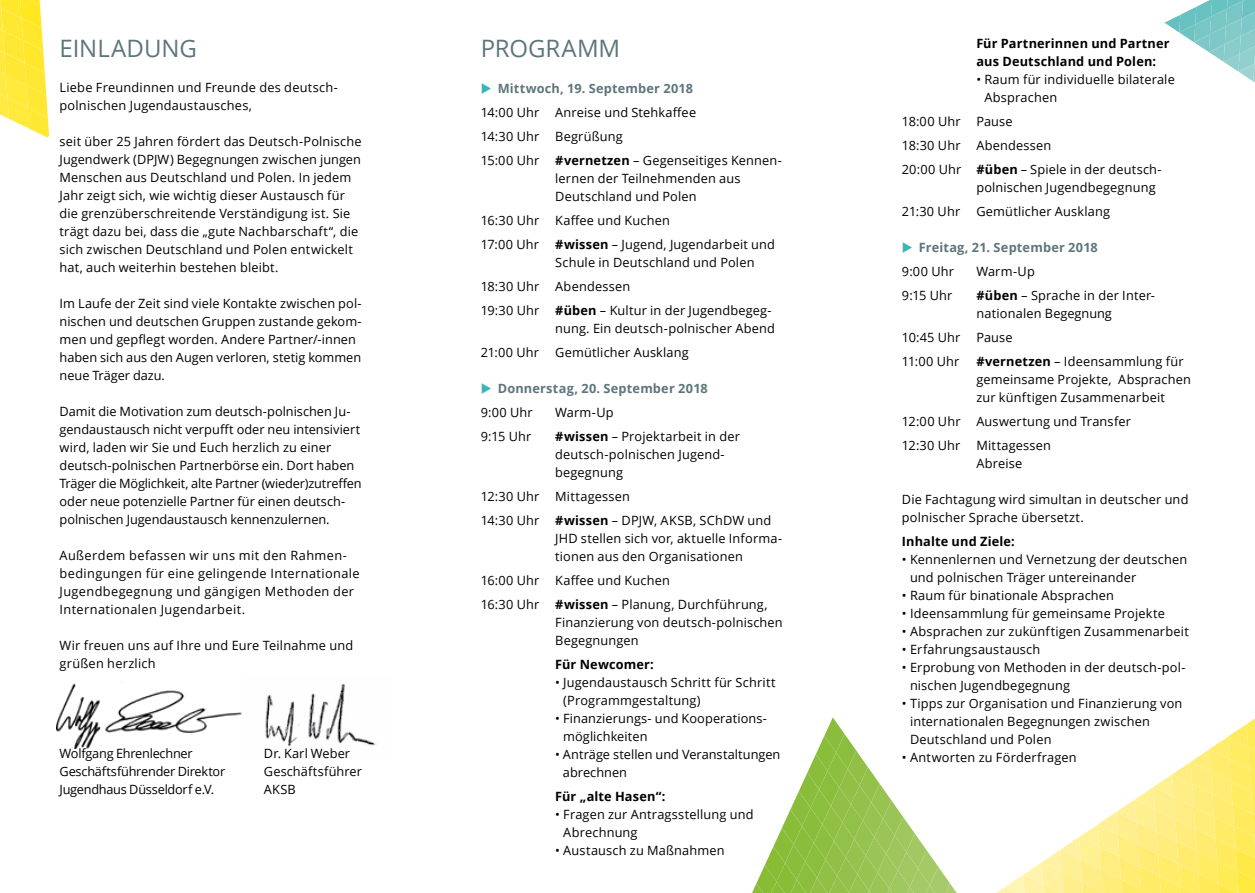
<style>
.page{position:relative;width:1255px;height:893px;background:#fff}
.page>*{position:absolute;margin:0;border:0;box-sizing:border-box;transform-origin:0 0}
._02_Ueberschrift_H2{font:24px "Open Sans";color:#5d767b}
._03_Fliesstext_P{font:12.75px/18px "Open Sans";letter-spacing:.01em;color:#000}
._03_Fliesstext_P-2{font:12.75px/18px "Open Sans";letter-spacing:.03em;color:#000}
._03_Fliesstext_P-3{font:700 12.75px/18px "Open Sans";letter-spacing:.01em;color:#000}
.t1{font:700 12.75px "Open Sans";letter-spacing:.015em;color:#5d767b}
._03_Fliesstext_P-4{font:12.75px "Open Sans";letter-spacing:-.02em;color:#000}
.s1{font-weight:700}
</style>
<div class="page">
<img style="left:56px;top:683px;width:186px;height:65px">
<img style="left:265px;top:684px;width:111px;height:63px">
<svg style="left:0;top:0;width:50px;height:138px"></svg>
<svg style="left:996px;top:718px;width:259px;height:175px"></svg>
<svg style="left:1164px;top:0;width:91px;height:83px"></svg>
<svg style="left:752px;top:717px;width:205px;height:176px"></svg>
<p class="_03_Fliesstext_P-3" style="left:976px;top:34px;width:195px">Für Partnerinnen und Partner aus Deutschland und Polen:</p>
<p class="_03_Fliesstext_P" style="left:984px;top:70px;width:192px;text-indent:-8px">• Raum für individuelle bilaterale<br>Absprachen</p>
<p class="_03_Fliesstext_P" style="left:901px;top:112px;width:112px">18:00 Uhr Pause</p>
<p class="_03_Fliesstext_P" style="left:901px;top:136px;width:151px">18:30 Uhr Abendessen</p>
<p class="_03_Fliesstext_P" style="left:976px;top:160px;width:187px;text-indent:-74px">20:00 Uhr <span class="s1">#üben</span> – Spiele in der deutsch&shy;polnischen Jugendbegegnung</p>
<p class="_03_Fliesstext_P" style="left:901px;top:202px;width:60px">21:30 Uhr</p>
<p class="_03_Fliesstext_P" style="left:976px;top:202px;width:135px">Gemütlicher Ausklang</p>
<p class="t1" style="left:918px;top:238px;width:180px">Freitag, 21. September 2018</p>
<p class="_03_Fliesstext_P" style="left:901px;top:262px;width:54px">9:00 Uhr</p>
<p class="_03_Fliesstext_P" style="left:976px;top:262px;width:60px">Warm-Up</p>
<p class="_03_Fliesstext_P" style="left:901px;top:286px;width:52px">9:15 Uhr</p>
<p class="_03_Fliesstext_P" style="left:976px;top:286px;width:180px"><span class="s1">#üben</span> – Sprache in der Inter&shy;nationalen Begegnung</p>
<p class="_03_Fliesstext_P" style="left:901px;top:328px;width:60px">10:45 Uhr</p>
<p class="_03_Fliesstext_P" style="left:976px;top:328px;width:38px">Pause</p>
<p class="_03_Fliesstext_P" style="left:901px;top:352px;width:59px">11:00 Uhr</p>
<p class="_03_Fliesstext_P" style="left:976px;top:352px;width:216px"><span class="s1">#vernetzen</span> – Ideensammlung für gemeinsame Projekte, Absprachen zur künftigen Zusammenarbeit</p>
<p class="_03_Fliesstext_P" style="left:901px;top:412px;width:231px">12:00 Uhr Auswertung und Transfer</p>
<p class="_03_Fliesstext_P" style="left:901px;top:436px;width:151px">12:30 Uhr Mittagessen</p>
<p class="_03_Fliesstext_P" style="left:976px;top:454px;width:47px">Abreise</p>
<p class="_03_Fliesstext_P" style="left:901px;top:490px;width:288px">Die Fachtagung wird simultan in deutscher und polnischer Sprache übersetzt.</p>
<p class="_03_Fliesstext_P-3" style="left:901px;top:532px;width:114px">Inhalte und Ziele:</p>
<p class="_03_Fliesstext_P" style="left:910px;top:550px;width:279px;text-indent:-8px">• Kennenlernen und Vernetzung der deutschen und polnischen Träger untereinander</p>
<p class="_03_Fliesstext_P" style="left:901px;top:586px;width:214px">• Raum für binationale Absprachen</p>
<p class="_03_Fliesstext_P" style="left:901px;top:604px;width:264px">• Ideensammlung für gemeinsame Projekte</p>
<p class="_03_Fliesstext_P" style="left:901px;top:622px;width:288px">• Absprachen zur zukünftigen Zusammenarbeit</p>
<p class="_03_Fliesstext_P" style="left:901px;top:640px;width:140px">• Erfahrungsaustausch</p>
<p class="_03_Fliesstext_P" style="left:910px;top:658px;width:277px;text-indent:-8px">• Erprobung von Methoden in der deutsch-pol&shy;nischen Jugendbegegnung</p>
<p class="_03_Fliesstext_P" style="left:910px;top:694px;width:274px;text-indent:-8px">• Tipps zur Organisation und Finanzierung von internationalen Begegnungen zwischen<br>Deutschland und Polen</p>
<p class="_02_Ueberschrift_H2" style="left:480px;top:31px;width:141px">PROGRAMM</p>
<p class="t1" style="left:497px;top:79px;width:197px">Mittwoch, 19. September 2018</p>
<p class="_03_Fliesstext_P" style="left:480px;top:103px;width:217px">14:00 Uhr Anreise und Stehkaffee</p>
<p class="_03_Fliesstext_P" style="left:480px;top:127px;width:143px">14:30 Uhr Begrüßung</p>
<p class="_03_Fliesstext_P" style="left:555px;top:151px;width:228px;text-indent:-74px">15:00 Uhr <span class="s1">#vernetzen</span> – Gegenseitiges Kennen&shy;lernen der Teilnehmenden aus<br>Deutschland und Polen</p>
<p class="_03_Fliesstext_P" style="left:480px;top:211px;width:191px">16:30 Uhr Kaffee und Kuchen</p>
<p class="_03_Fliesstext_P" style="left:480px;top:235px;width:60px">17:00 Uhr</p>
<p class="_03_Fliesstext_P" style="left:555px;top:235px;width:221px"><span class="s1">#wissen</span> – Jugend, Jugendarbeit und<br>Schule in Deutschland und Polen</p>
<p class="_03_Fliesstext_P" style="left:480px;top:277px;width:151px">18:30 Uhr Abendessen</p>
<p class="_03_Fliesstext_P" style="left:480px;top:301px;width:296px;text-align:right">19:30 Uhr <span class="s1">#üben</span> – Kultur in der Jugendbegeg&shy;nung. Ein deutsch-polnischer Abend</p>
<p class="_03_Fliesstext_P" style="left:480px;top:343px;width:60px">21:00 Uhr</p>
<p class="_03_Fliesstext_P" style="left:555px;top:343px;width:135px">Gemütlicher Ausklang</p>
<p class="t1" style="left:497px;top:379px;width:212px">Donnerstag, 20. September 2018</p>
<p class="_03_Fliesstext_P" style="left:480px;top:403px;width:54px">9:00 Uhr</p>
<p class="_03_Fliesstext_P" style="left:555px;top:403px;width:60px">Warm-Up</p>
<p class="_03_Fliesstext_P" style="left:480px;top:427px;width:52px">9:15 Uhr</p>
<p class="_03_Fliesstext_P" style="left:555px;top:427px;width:186px"><span class="s1">#wissen</span> – Projektarbeit in der deutsch-polnischen Jugend&shy;begegnung</p>
<p class="_03_Fliesstext_P" style="left:480px;top:487px;width:151px">12:30 Uhr Mittagessen</p>
<p class="_03_Fliesstext_P" style="left:555px;top:511px;width:228px;text-indent:-74px">14:30 Uhr <span class="s1">#wissen</span> – DPJW, AKSB, SChDW und<br>JHD stellen sich vor, aktuelle Informa&shy;tionen aus den Organisationen</p>
<p class="_03_Fliesstext_P" style="left:480px;top:571px;width:191px">16:00 Uhr Kaffee und Kuchen</p>
<p class="_03_Fliesstext_P" style="left:555px;top:595px;width:229px;text-indent:-74px">16:30 Uhr <span class="s1">#wissen</span> – Planung, Durchführung,<br>Finanzierung von deutsch-polnischen<br>Begegnungen</p>
<p class="_03_Fliesstext_P-3" style="left:555px;top:655px;width:100px">Für Newcomer:</p>
<p class="_03_Fliesstext_P" style="left:563px;top:673px;width:214px;text-indent:-8px">• Jugendaustausch Schritt für Schritt (Programmgestaltung)</p>
<p class="_03_Fliesstext_P" style="left:563px;top:709px;width:205px;text-indent:-8px">• Finanzierungs- und Kooperations&shy;möglichkeiten</p>
<p class="_03_Fliesstext_P" style="left:563px;top:745px;width:219px;text-indent:-8px">• Anträge stellen und Veranstaltungen abrechnen</p>
<p class="_03_Fliesstext_P-3" style="left:555px;top:787px;width:112px">Für „alte Hasen“:</p>
<p class="_03_Fliesstext_P" style="left:563px;top:805px;width:192px;text-indent:-8px">• Fragen zur Antragsstellung und<br>Abrechnung</p>
<p class="_03_Fliesstext_P" style="left:555px;top:841px;width:171px">• Austausch zu Maßnahmen</p>
<p class="_02_Ueberschrift_H2" style="left:60px;top:31px;width:139px">EINLADUNG</p>
<p class="_03_Fliesstext_P" style="left:60px;top:78px;width:280px">Liebe Freundinnen und Freunde des deutsch&shy;polnischen Jugendaustausches,</p>
<p class="_03_Fliesstext_P" style="left:60px;top:132px;width:303px">seit über 25 Jahren fördert das Deutsch-Polnische Jugendwerk (DPJW) Begegnungen zwischen jungen Menschen aus Deutschland und Polen. In jedem Jahr zeigt sich, wie wichtig dieser Austausch für die grenzüberschreitende Verständigung ist. Sie trägt dazu bei, dass die „gute Nachbarschaft“, die sich zwischen Deutschland und Polen entwickelt hat, auch weiterhin bestehen bleibt.</p>
<p class="_03_Fliesstext_P" style="left:60px;top:294px;width:303px">Im Laufe der Zeit sind viele Kontakte zwischen pol&shy;nischen und deutschen Gruppen zustande gekom&shy;men und gepflegt worden. Andere Partner/-innen haben sich aus den Augen verloren, stetig kommen neue Träger dazu.</p>
<p class="_03_Fliesstext_P" style="left:60px;top:402px;width:303px">Damit die Motivation zum deutsch-polnischen Ju&shy;gendaustausch nicht verpufft oder neu intensiviert wird, laden wir Sie und Euch herzlich zu einer deutsch-polnischen Partnerbörse ein. Dort haben Träger die Möglichkeit, alte Partner (wieder)zutreffen oder neue potenzielle Partner für einen deutsch&shy;polnischen Jugendaustausch kennenzulernen.</p>
<p class="_03_Fliesstext_P-2" style="left:60px;top:546px;width:301px">Außerdem befassen wir uns mit den Rahmen&shy;bedingungen für eine gelingende Internationale Jugendbegegnung und gängigen Methoden der Internationalen Jugendarbeit.</p>
<p class="_03_Fliesstext_P" style="left:60px;top:636px;width:295px">Wir freuen uns auf Ihre und Eure Teilnahme und grüßen herzlich</p>
<p class="_03_Fliesstext_P-4" style="left:60px;top:745px;width:135px">Wolfgang Ehrenlechner</p>
<p class="_03_Fliesstext_P-4" style="left:60px;top:763px;width:167px">Geschäftsführender Direktor</p>
<p class="_03_Fliesstext_P-4" style="left:60px;top:781px;width:156px">Jugendhaus Düsseldorf e.V.</p>
<p class="_03_Fliesstext_P" style="left:264px;top:744px;width:88px">Dr. Karl Weber</p>
<p class="_03_Fliesstext_P" style="left:901px;top:748px;width:176px">• Antworten zu Förderfragen</p>
<p class="_03_Fliesstext_P" style="left:264px;top:762px;width:99px">Geschäftsführer</p>
<p class="_03_Fliesstext_P" style="left:264px;top:780px;width:33px">AKSB</p>
</div>
